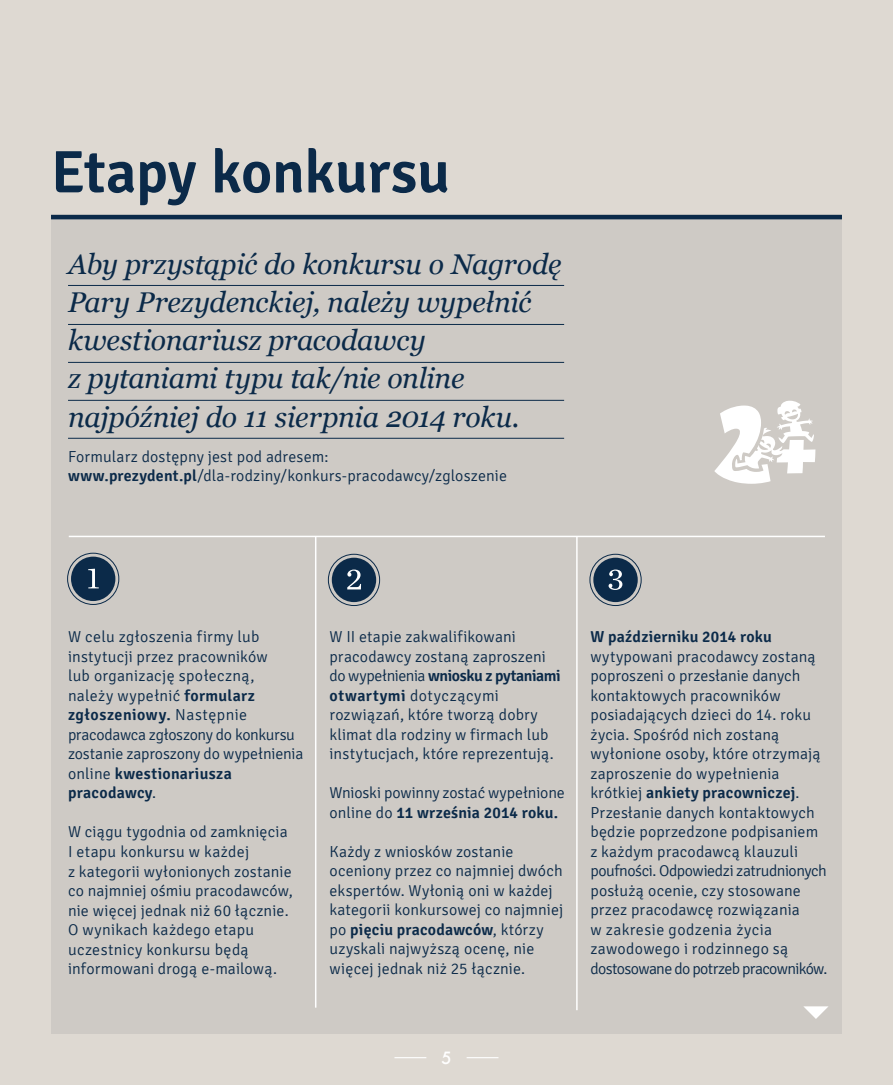
<style>
.page{position:relative;width:893px;height:1085px;background:#fff}
.page>*{position:absolute;margin:0;border:0;box-sizing:border-box;transform-origin:0 0}
.t1{font:600 60px "Signika";color:#0b2a49}
.t2{font:italic 28.5px/38.2px "Georgia";letter-spacing:-.01em;color:#0b2a49}
.t3{font:500 16.5px "Futura";color:#fff}
.t4{font:300 15.9px/19.5px "Signika";letter-spacing:.01em;color:#0b2a49}
.t5{font:300 15.9px/19.5px "Signika";letter-spacing:-.01em;color:#0b2a49}
.t6{font:600 15.9px "Signika";letter-spacing:.01em;color:#0b2a49}
.s1{font-weight:600}
</style>
<div class="page">
<div style="left:0;top:0;width:893px;height:1084px;background:#ded9d2"></div>
<div style="left:51px;top:215px;width:791px;height:818px;background:#cecac5"></div>
<hr style="left:51px;top:215px;width:791px;height:4px;background:#0b2a49">
<hr style="left:68px;top:285px;width:496px;height:1px;background:#0b2a49">
<hr style="left:68px;top:324px;width:496px;height:1px;background:#0b2a49">
<hr style="left:68px;top:362px;width:496px;height:1px;background:#0b2a49">
<hr style="left:68px;top:400px;width:496px;height:1px;background:#0b2a49">
<hr style="left:68px;top:438px;width:496px;height:1px;background:#0b2a49">
<hr style="left:315px;top:536px;width:1px;height:471px;background:#fff">
<hr style="left:576px;top:536px;width:2px;height:474px;background:#fff">
<div style="left:71px;top:556px;width:44px;height:45px;background:#0b2a49;border-radius:50%"></div>
<div style="left:67px;top:553px;width:52px;height:51px;border:1px solid #0b2a49;border-radius:50%"></div>
<svg style="left:88px;top:568px;width:11px;height:20px"></svg>
<div style="left:332px;top:557px;width:44px;height:45px;background:#0b2a49;border-radius:50%"></div>
<div style="left:328px;top:554px;width:52px;height:51px;border:1px solid #0b2a49;border-radius:50%"></div>
<svg style="left:347px;top:569px;width:14px;height:20px"></svg>
<div style="left:593px;top:557px;width:45px;height:45px;background:#0b2a49;border-radius:50%"></div>
<div style="left:590px;top:554px;width:51px;height:51px;border:1px solid #0b2a49;border-radius:50%"></div>
<svg style="left:609px;top:569px;width:13px;height:21px"></svg>
<hr style="left:69px;top:535px;width:756px;height:2px;background:#fff">
<svg style="left:714px;top:400px;width:101px;height:83px"></svg>
<svg style="left:803px;top:1006px;width:25px;height:12px"></svg>
<hr style="left:394px;top:1056px;width:32px;height:2px;background:#fff">
<hr style="left:467px;top:1056px;width:31px;height:2px;background:#fff">
<h1 class="t1" style="left:51px;top:137px;width:400px">Etapy konkursu</h1>
<h2 class="t2" style="left:68px;top:243px;width:495px">Aby przystąpić do konkursu o Nagrodę Pary Prezydenckiej, należy wypełnić kwestionariusz pracodawcy<br>z pytaniami typu tak/nie online najpóźniej do 11 sierpnia 2014 roku.</h2>
<p class="t4" style="left:68px;top:447px;width:441px">Formularz dostępny jest pod adresem: <span class="s1">www.prezydent.pl</span>/dla-rodziny/konkurs-pracodawcy/zgloszenie</p>
<p class="t4" style="left:68px;top:627px;width:237px">W celu zgłoszenia firmy lub instytucji przez pracowników<br>lub organizację społeczną, należy wypełnić <span class="s1">formularz zgłoszeniowy.</span> Następnie pracodawca zgłoszony do konkursu zostanie zaproszony do wypełnienia online <span class="s1">kwestionariusza pracodawcy</span>.</p>
<p class="t4" style="left:68px;top:822px;width:226px">W ciągu tygodnia od zamknięcia<br>I etapu konkursu w każdej<br>z kategorii wyłonionych zostanie co najmniej ośmiu pracodawców, nie więcej jednak niż 60 łącznie.<br>O wynikach każdego etapu uczestnicy konkursu będą informowani drogą e-mailową.</p>
<p class="t4" style="left:330px;top:627px;width:232px">W II etapie zakwalifikowani pracodawcy zostaną zaproszeni do wypełnienia <span class="s1">wniosku z pytaniami otwartymi</span> dotyczącymi rozwiązań, które tworzą dobry klimat dla rodziny w firmach lub instytucjach, które reprezentują.</p>
<p class="t5" style="left:330px;top:783px;width:237px">Wnioski powinny zostać wypełnione online do <span class="s1">11 września 2014 roku.</span></p>
<p class="t4" style="left:330px;top:841px;width:235px">Każdy z wniosków zostanie oceniony przez co najmniej dwóch ekspertów. Wyłonią oni w każdej kategorii konkursowej co najmniej po <span class="s1">pięciu pracodawców</span>, którzy uzyskali najwyższą ocenę, nie więcej jednak niż 25 łącznie.</p>
<p class="t6" style="left:590px;top:627px;width:183px">W październiku 2014 roku</p>
<p class="t4" style="left:590px;top:646px;width:239px">wytypowani pracodawcy zostaną poproszeni o przesłanie danych kontaktowych pracowników posiadających dzieci do 14. roku życia. Spośród nich zostaną wyłonione osoby, które otrzymają zaproszenie do wypełnienia krótkiej <span class="s1">ankiety pracowniczej</span>.<br>Przesłanie danych kontaktowych będzie poprzedzone podpisaniem z każdym pracodawcą klauzuli poufności. Odpowiedzi zatrudnionych posłużą ocenie, czy stosowane przez pracodawcę rozwiązania<br>w zakresie godzenia życia zawodowego i rodzinnego są dostosowane do potrzeb pracowników.</p>
<p class="t3" style="left:441px;top:1046px;width:12px">5</p>
</div>
